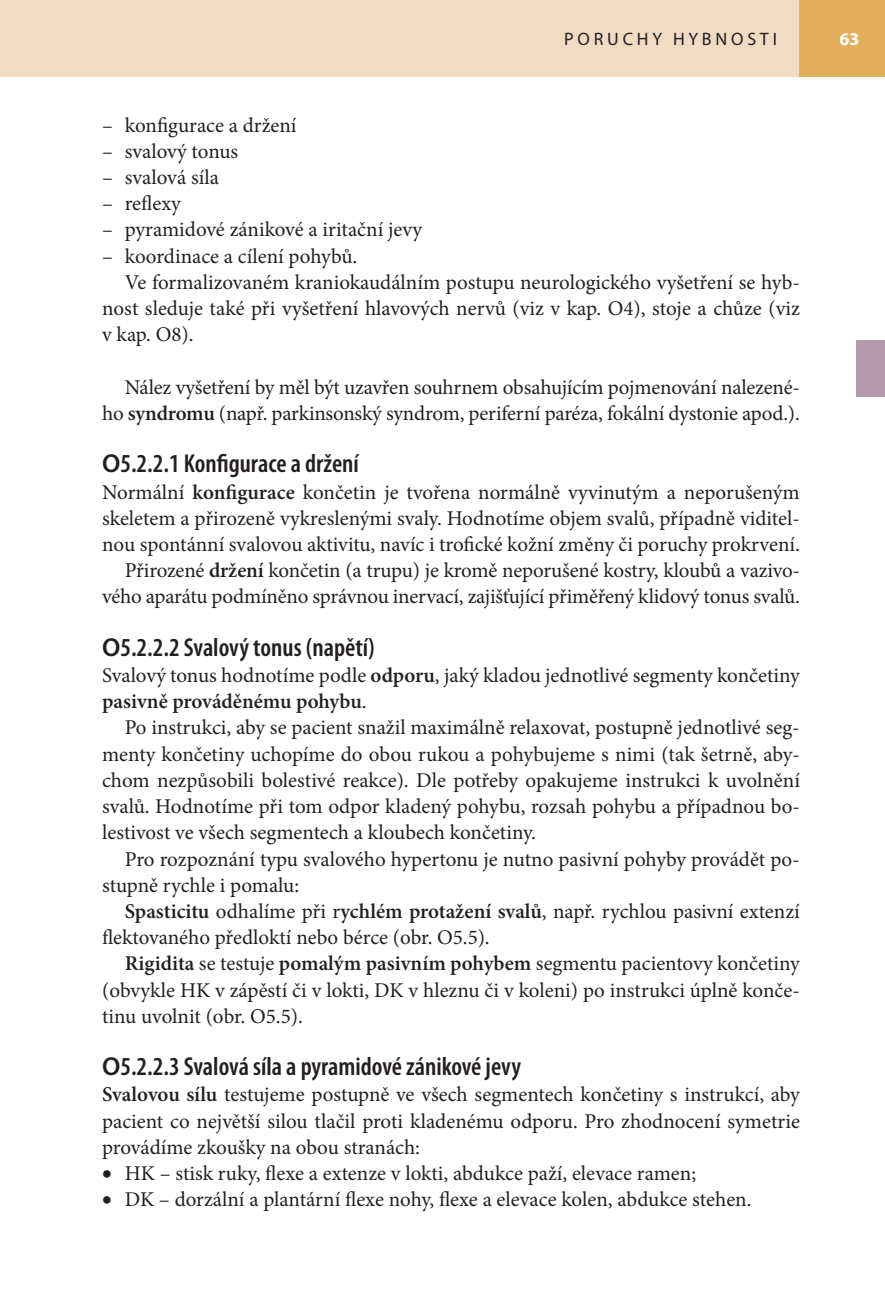
<style>
.page{position:relative;width:885px;height:1316px;background:#fff}
.page>*{position:absolute;margin:0;border:0;box-sizing:border-box;transform-origin:0 0}
.t1{font:600 condensed 26px "Myriad Pro";color:#231f20}
.t2{font:21px/26.2px "Minion Pro";color:#231f20}
.t3{font:18px "Myriad Pro";letter-spacing:.21em;color:#231f20}
.t4{font:700 18px "Myriad Pro";color:#fff}
.s1{font-weight:600}
.s2{font-stretch:normal}
</style>
<div class="page">
<div style="left:0;top:0;width:799px;height:77px;background:#f0dcc3"></div>
<div style="left:799px;top:0;width:85px;height:77px;background:#e4af5c"></div>
<div style="left:856px;top:340px;width:28px;height:57px;background:#b59aac"></div>
<p class="t3" style="left:564px;top:32px;width:214px">PORUCHY HYBNOSTI</p>
<p class="t3" style="left:675px;top:32px;width:103px">KAPITOLA</p>
<p class="t4" style="left:839px;top:32px;width:21px">63</p>
<p class="t2" style="left:102px;top:114px;width:196px">– konfigurace a držení</p>
<p class="t2" style="left:102px;top:140px;width:138px">– svalový tonus</p>
<p class="t2" style="left:102px;top:166px;width:118px">– svalová síla</p>
<p class="t2" style="left:102px;top:192px;width:80px">– reflexy</p>
<p class="t2" style="left:102px;top:218px;width:321px">– pyramidové zánikové a iritační jevy</p>
<p class="t2" style="left:102px;top:245px;width:257px">– koordinace a cílení pohybů.</p>
<p class="t2" style="left:125px;top:271px;width:676px">Ve formalizovaném kraniokaudálním postupu neurologického vyšetření se hyb-</p>
<p class="t2" style="left:102px;top:297px;width:699px">nost sleduje také při vyšetření hlavových nervů (viz v kap. O4), stoje a chůze (viz</p>
<p class="t2" style="left:102px;top:323px;width:93px">v kap. O8).</p>
<p class="t2" style="left:102px;top:376px;width:699px;text-align:right">Nález vyšetření by měl být uzavřen souhrnem obsahujícím pojmenování nalezené&shy;ho <span class="s1">syndromu</span> (např. parkinsonský syndrom, periferní paréza, fokální dystonie apod.).</p>
<p class="t1" style="left:102px;top:454px;width:258px"><span class="s2">O</span>5.2.2.1 Konfigurace a držení</p>
<p class="t2" style="left:102px;top:480px;width:699px;text-align:right">Normální <span class="s1">konfigurace</span> končetin je tvořena normálně vyvinutým a neporušeným skeletem a přirozeně vykreslenými svaly. Hodnotíme objem svalů, případně viditel&shy;nou spontánní svalovou aktivitu, navíc i trofické kožní změny či poruchy prokrvení.<br>Přirozené <span class="s1">držení</span> končetin (a trupu) je kromě neporušené kostry, kloubů a vazivo&shy;vého aparátu podmíněno správnou inervací, zajišťující přiměřený klidový tonus svalů.</p>
<p class="t1" style="left:102px;top:637px;width:274px"><span class="s2">O</span>5.2.2.2 Svalový tonus (napětí)</p>
<p class="t2" style="left:102px;top:664px;width:699px">Svalový tonus hodnotíme podle <span class="s1">odporu</span>, jaký kladou jednotlivé segmenty končetiny <span class="s1">pasivně prováděnému pohybu</span>.</p>
<p class="t2" style="left:102px;top:716px;width:699px;text-align:justify;text-indent:23px">Po instrukci, aby se pacient snažil maximálně relaxovat, postupně jednotlivé seg&shy;menty končetiny uchopíme do obou rukou a pohybujeme s nimi (tak šetrně, aby&shy;chom nezpůsobili bolestivé reakce). Dle potřeby opakujeme instrukci k uvolnění svalů. Hodnotíme při tom odpor kladený pohybu, rozsah pohybu a případnou bo&shy;lestivost ve všech segmentech a kloubech končetiny.</p>
<p class="t2" style="left:102px;top:847px;width:699px;text-indent:23px">Pro rozpoznání typu svalového hypertonu je nutno pasivní pohyby provádět po&shy;stupně rychle i pomalu:</p>
<p class="t2" style="left:102px;top:900px;width:699px;text-indent:23px"><span class="s1">Spasticitu</span> odhalíme při r<span class="s1">ychlém protažení svalů</span>, např. rychlou pasivní extenzí flektovaného předloktí nebo bérce (obr. O5.5).</p>
<p class="t2" style="left:102px;top:952px;width:699px;text-align:justify;text-indent:23px"><span class="s1">Rigidita</span> se testuje <span class="s1">pomalým pasivním pohybem</span> segmentu pacientovy končetiny (obvykle HK v zápěstí či v lokti, DK v hleznu či v koleni) po instrukci úplně konče&shy;tinu uvolnit (obr. O5.5).</p>
<p class="t1" style="left:102px;top:1056px;width:420px"><span class="s2">O</span>5.2.2.3 Svalová síla a pyramidové zánikové jevy</p>
<p class="t2" style="left:102px;top:1083px;width:699px;text-align:justify"><span class="s1">Svalovou sílu</span> testujeme postupně ve všech segmentech končetiny s instrukcí, aby pacient co největší silou tlačil proti kladenému odporu. Pro zhodnocení symetrie provádíme zkoušky na obou stranách:</p>
<p class="t2" style="left:102px;top:1162px;width:595px">• HK – stisk ruky, flexe a extenze v lokti, abdukce paží, elevace ramen;</p>
<p class="t2" style="left:102px;top:1188px;width:651px">• DK – dorzální a plantární flexe nohy, flexe a elevace kolen, abdukce stehen.</p>
</div>
